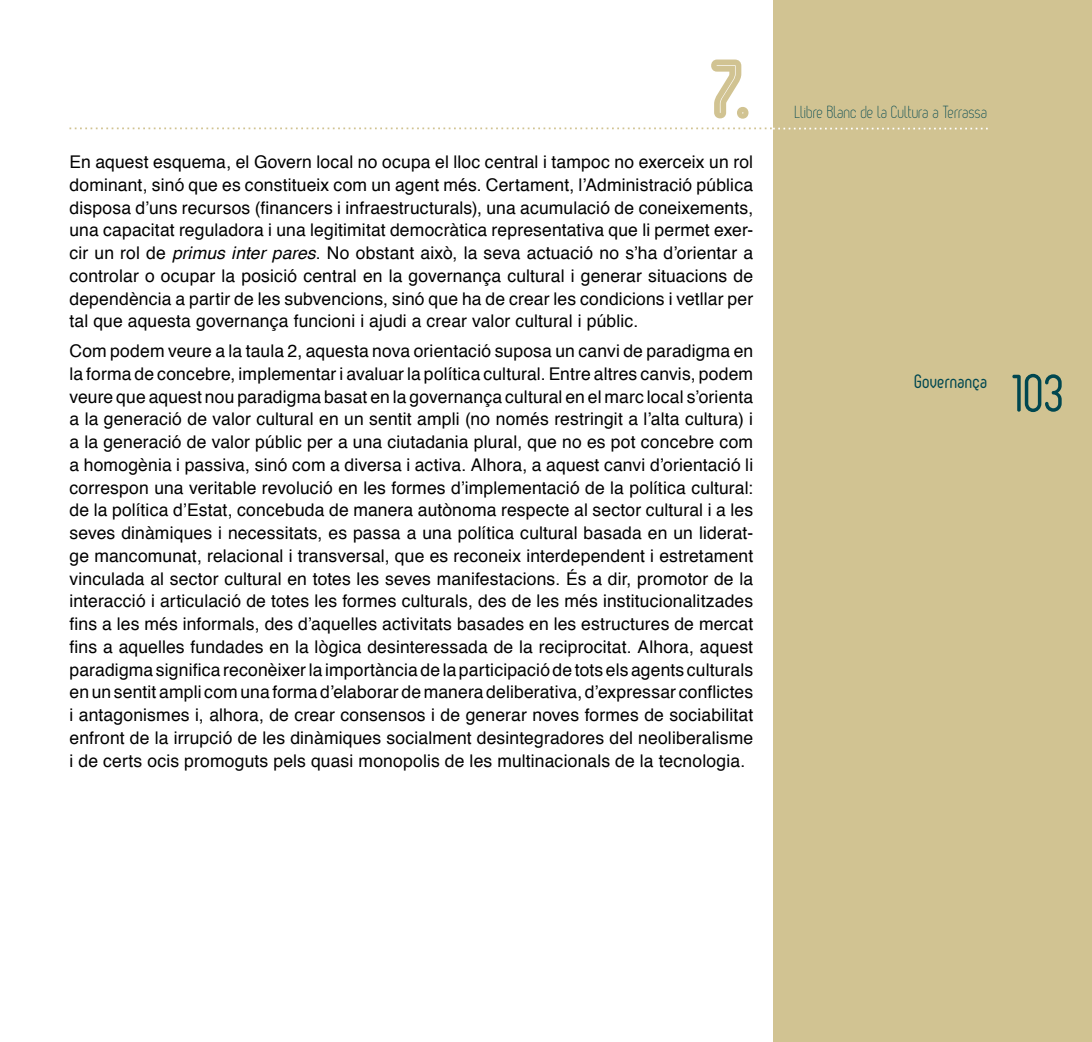
<style>
.page{position:relative;width:1092px;height:1042px;background:#fff}
.page>*{position:absolute;margin:0;border:0;box-sizing:border-box;transform-origin:0 0}
.t1{font:84px "Oval Double";color:#d1c392}
.t2{font:52.5px "Oval";color:#004750}
.t3{font:19.25px "Oval";letter-spacing:.02em;color:#004750}
.t4{font:17.5px/22.8px "Helvetica";letter-spacing:.01em;color:#000;text-align:justify}
.t5{font:300 17.5px "Oval";letter-spacing:.015em;color:#004750}
.s1{font-style:italic}
</style>
<div class="page">
<div style="left:773px;top:0;width:318px;height:1042px;background:#d1c392"></div>
<svg style="left:69px;top:127px;width:918px;height:2px"></svg>
<h1 class="t1" style="left:711px;top:45px;width:43px">7.</h1>
<p class="t4" style="left:69px;top:151px;width:685px">En aquest esquema, el Govern local no ocupa el lloc central i tampoc no exerceix un rol dominant, sinó que es constitueix com un agent més. Certament, l’Administració pública disposa d’uns recursos (financers i infraestructurals), una acumulació de coneixements, una capacitat reguladora i una legitimitat democràtica representativa que li permet exer· cir un rol de <span class="s1">primus inter pares</span>. No obstant això, la seva actuació no s’ha d’orientar a controlar o ocupar la posició central en la governança cultural i generar situacions de dependència a partir de les subvencions, sinó que ha de crear les condicions i vetllar per tal que aquesta governança funcioni i ajudi a crear valor cultural i públic.</p>
<p class="t4" style="left:69px;top:340px;width:685px">Com podem veure a la taula 2, aquesta nova orientació suposa un canvi de paradigma en la forma de concebre, implementar i avaluar la política cultural. Entre altres canvis, podem veure que aquest nou paradigma basat en la governança cultural en el marc local s’orienta a la generació de valor cultural en un sentit ampli (no només restringit a l’alta cultura) i a la generació de valor públic per a una ciutadania plural, que no es pot concebre com a homogènia i passiva, sinó com a diversa i activa. Alhora, a aquest canvi d’orientació li correspon una veritable revolució en les formes d’implementació de la política cultural: de la política d’Estat, concebuda de manera autònoma respecte al sector cultural i a les seves dinàmiques i necessitats, es passa a una política cultural basada en un liderat· ge mancomunat, relacional i transversal, que es reconeix interdependent i estretament vinculada al sector cultural en totes les seves manifestacions. És a dir, promotor de la interacció i articulació de totes les formes culturals, des de les més institucionalitzades fins a les més informals, des d’aquelles activitats basades en les estructures de mercat fins a aquelles fundades en la lògica desinteressada de la reciprocitat. Alhora, aquest paradigma significa reconèixer la importància de la participació de tots els agents culturals en un sentit ampli com una forma d’elaborar de manera deliberativa, d’expressar conflictes i antagonismes i, alhora, de crear consensos i de generar noves formes de sociabilitat enfront de la irrupció de les dinàmiques socialment desintegradores del neoliberalisme i de certs ocis promoguts pels quasi monopolis de les multinacionals de la tecnologia.</p>
<p class="t5" style="left:795px;top:103px;width:194px">Llibre Blanc de la Cultura a Terrassa</p>
<p class="t3" style="left:914px;top:370px;width:75px">Governança</p>
<h2 class="t2" style="left:1014px;top:364px;width:51px">103</h2>
</div>
